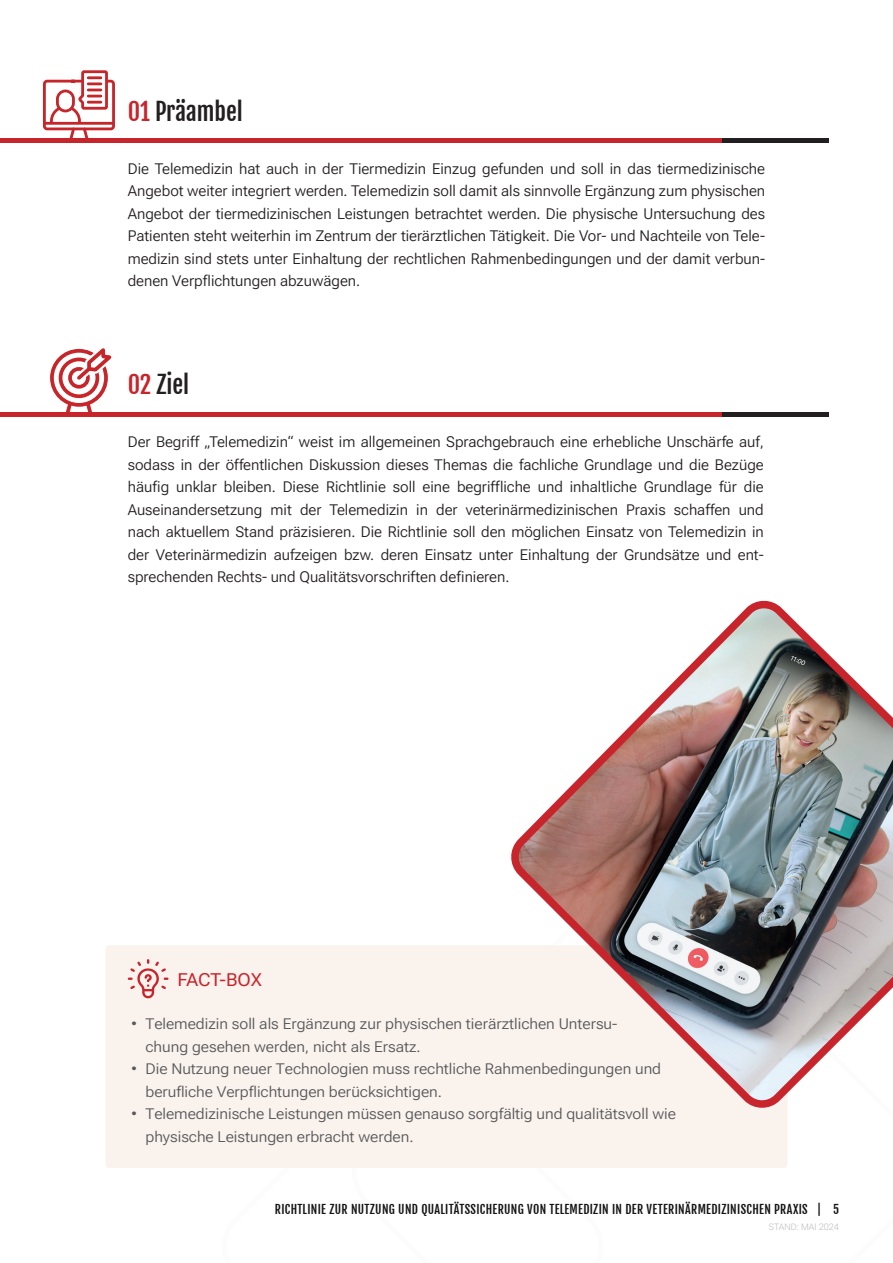
<style>
.page{position:relative;width:893px;height:1263px;background:#fff}
.page>*{position:absolute;margin:0;border:0;box-sizing:border-box;transform-origin:0 0}
.t1{font:24px "Fjalla One";color:#231f20}
.t2{font:18px "Roboto Flex";letter-spacing:-.005em;color:#c8242b;scale:1.04 1}
.t3{font:15px/22.5px "Roboto Flex";color:#231f20;text-align:justify}
.t4{font:15px/22.5px "Roboto Flex";color:#57585a;scale:1.04 1}
.t5{font:12px "Fjalla One";letter-spacing:.03em;color:#151314}
.t6{font:9px "Roboto Flex";color:#bcbdc0}
.s1{color:#c8242b}
</style>
<div class="page">
<hr style="left:0;top:139px;width:722px;height:4px;background:#c8242b">
<hr style="left:722px;top:139px;width:107px;height:4px;background:#231f20">
<hr style="left:0;top:412px;width:722px;height:4px;background:#c8242b">
<hr style="left:722px;top:412px;width:107px;height:4px;background:#231f20">
<svg style="left:43px;top:70px;width:72px;height:69px"></svg>
<svg style="left:50px;top:348px;width:62px;height:64px"></svg>
<div style="left:105px;top:945px;width:682px;height:223px;background:#faf2ed;border-radius:4px"></div>
<img style="left:511px;top:600px;width:382px;height:508px">
<svg style="left:128px;top:959px;width:40px;height:39px"></svg>
<h1 class="t1" style="left:128px;top:98px;width:117px"><span class="s1">01</span> Präambel</h1>
<p class="t3" style="left:128px;top:156px;width:639px">Die Telemedizin hat auch in der Tiermedizin Einzug gefunden und soll in das tiermedizinische Angebot weiter integriert werden. Telemedizin soll damit als sinnvolle Ergänzung zum physischen Angebot der tiermedizinischen Leistungen betrachtet werden. Die physische Untersuchung des Patienten steht weiterhin im Zentrum der tierärztlichen Tätigkeit. Die Vor- und Nachteile von Tele&shy;medizin sind stets unter Einhaltung der rechtlichen Rahmenbedingungen und der damit verbun&shy;denen Verpflichtungen abzuwägen.</p>
<h1 class="t1" style="left:128px;top:372px;width:63px"><span class="s1">02</span> Ziel</h1>
<p class="t3" style="left:128px;top:429px;width:637px">Der Begriff „Telemedizin“ weist im allgemeinen Sprachgebrauch eine erhebliche Unschärfe auf, sodass in der öffentlichen Diskussion dieses Themas die fachliche Grundlage und die Bezüge häufig unklar bleiben. Diese Richtlinie soll eine begriffliche und inhaltliche Grundlage für die Auseinandersetzung mit der Telemedizin in der veterinärmedizinischen Praxis schaffen und nach aktuellem Stand präzisieren. Die Richtlinie soll den möglichen Einsatz von Telemedizin in der Veterinärmedizin aufzeigen bzw. deren Einsatz unter Einhaltung der Grundsätze und ent&shy;sprechenden Rechts- und Qualitätsvorschriften definieren.</p>
<p class="t2" style="left:178px;top:964px;width:83px">FACT-BOX</p>
<p class="t4" style="left:145px;top:1011px;width:455px;text-indent:-14px">• Telemedizin soll als Ergänzung zur physischen tierärztlichen Untersu&shy;chung gesehen werden, nicht als Ersatz.</p>
<p class="t4" style="left:145px;top:1056px;width:497px;text-indent:-14px">• Die Nutzung neuer Technologien muss rechtliche Rahmenbedingungen und berufliche Verpflichtungen berücksichtigen.</p>
<p class="t4" style="left:145px;top:1101px;width:512px;text-indent:-14px">• Telemedizinische Leistungen müssen genauso sorgfältig und qualitätsvoll wie physische Leistungen erbracht werden.</p>
<p class="t5" style="left:275px;top:1203px;width:566px">RICHTLINIE ZUR NUTZUNG UND QUALITÄTSSICHERUNG VON TELEMEDIZIN IN DER VETERINÄRMEDIZINISCHEN PRAXIS | 5</p>
<p class="t6" style="left:769px;top:1219px;width:72px">STAND: MAI 2024</p>
</div>
